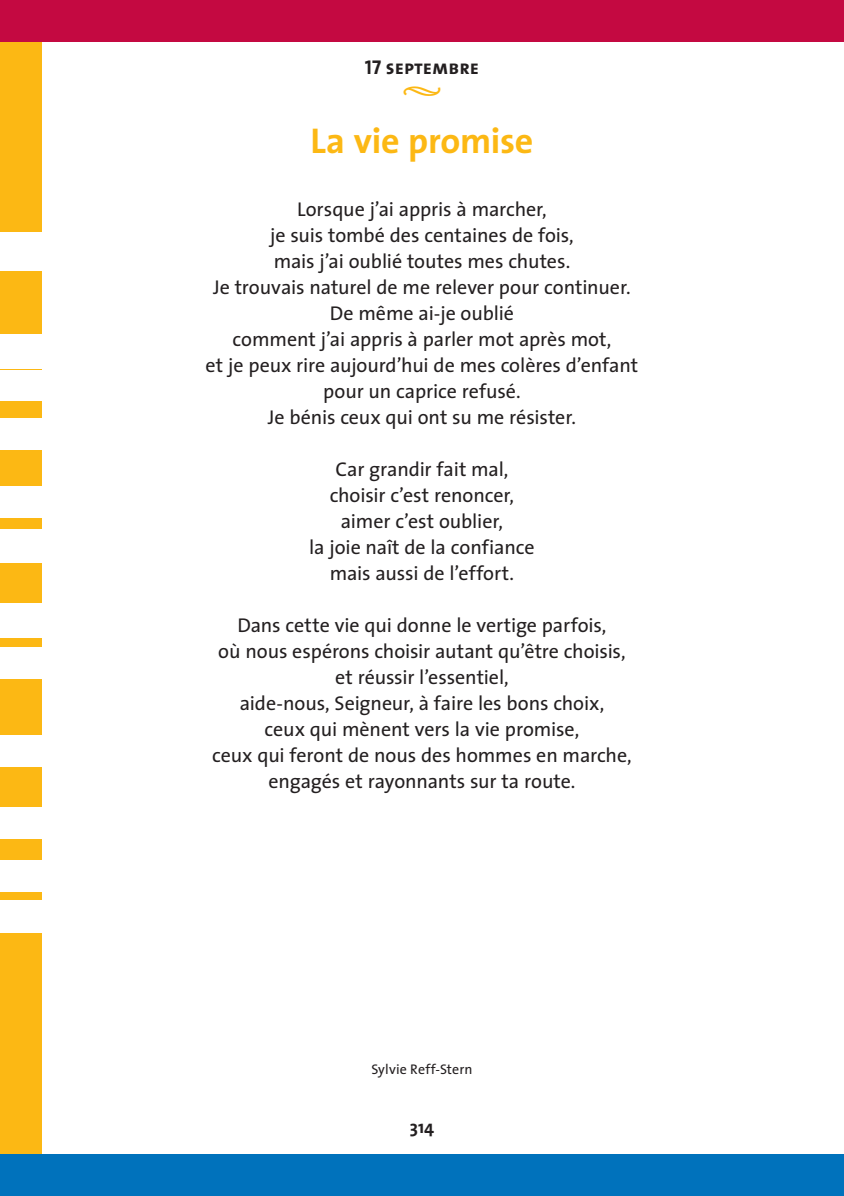
<style>
.page{position:relative;width:844px;height:1196px;background:#fff}
.page>*{position:absolute;margin:0;border:0;box-sizing:border-box;transform-origin:0 0}
.titre_prière_rouge{font:700 36px "The Sans";letter-spacing:-.005em;color:#fcb814}
.prière_normal{font:20px "The Sans";letter-spacing:-.005em;color:#231f20}
.date{font:20px "The Sans Bold Caps";color:#231f20}
._00{font:20px "The Sans Semi Bold Expert";color:#fcb814}
.t1{font:700 18px "The Sans";color:#231f20}
.prière_normal-2{font:14px "The Sans";letter-spacing:.01em;color:#231f20}
</style>
<div class="page">
<div style="left:0;top:0;width:42px;height:1195px;background:#fcb814"></div>
<div style="left:0;top:1153px;width:844px;height:42px;background:#0072bc"></div>
<div style="left:0;top:0;width:844px;height:42px;background:#c40941"></div>
<div style="left:0;top:602px;width:49px;height:35px;background:#fff"></div>
<div style="left:0;top:370px;width:49px;height:30px;background:#fff"></div>
<div style="left:0;top:860px;width:49px;height:31px;background:#fff"></div>
<div style="left:0;top:647px;width:49px;height:31px;background:#fff"></div>
<div style="left:0;top:486px;width:49px;height:31px;background:#fff"></div>
<div style="left:0;top:418px;width:49px;height:31px;background:#fff"></div>
<div style="left:0;top:232px;width:49px;height:38px;background:#fff"></div>
<div style="left:0;top:528px;width:50px;height:34px;background:#fff"></div>
<div style="left:0;top:807px;width:49px;height:31px;background:#fff"></div>
<div style="left:0;top:735px;width:49px;height:31px;background:#fff"></div>
<div style="left:0;top:899px;width:49px;height:33px;background:#fff"></div>
<div style="left:0;top:333px;width:49px;height:35px;background:#fff"></div>
<p class="date" style="left:365px;top:50px;width:116px">17 septembre</p>
<p class="_00" style="left:402px;top:72px;width:40px">Ÿ</p>
<p class="titre_prière_rouge" style="left:310px;top:111px;width:224px">La vie promise</p>
<p class="prière_normal" style="left:297px;top:193px;width:251px">Lorsque j’ai appris à marcher,</p>
<p class="prière_normal" style="left:270px;top:219px;width:305px">je suis tombé des centaines de fois,</p>
<p class="prière_normal" style="left:274px;top:245px;width:298px">mais j’ai oublié toutes mes chutes.</p>
<p class="prière_normal" style="left:213px;top:271px;width:419px">Je trouvais naturel de me relever pour continuer.</p>
<p class="prière_normal" style="left:330px;top:297px;width:186px">De même ai-je oublié</p>
<p class="prière_normal" style="left:233px;top:323px;width:380px">comment j’ai appris à parler mot après mot,</p>
<p class="prière_normal" style="left:206px;top:349px;width:434px">et je peux rire aujourd’hui de mes colères d’enfant</p>
<p class="prière_normal" style="left:323px;top:375px;width:199px">pour un caprice refusé.</p>
<p class="prière_normal" style="left:268px;top:401px;width:310px">Je bénis ceux qui ont su me résister.</p>
<p class="prière_normal" style="left:335px;top:453px;width:174px">Car grandir fait mal,</p>
<p class="prière_normal" style="left:330px;top:479px;width:186px">choisir c’est renoncer,</p>
<p class="prière_normal" style="left:341px;top:505px;width:164px">aimer c’est oublier,</p>
<p class="prière_normal" style="left:309px;top:531px;width:227px">la joie naît de la confiance</p>
<p class="prière_normal" style="left:330px;top:557px;width:186px">mais aussi de l’effort.</p>
<p class="prière_normal" style="left:237px;top:609px;width:370px">Dans cette vie qui donne le vertige parfois,</p>
<p class="prière_normal" style="left:218px;top:635px;width:409px">où nous espérons choisir autant qu’être choisis,</p>
<p class="prière_normal" style="left:335px;top:661px;width:175px">et réussir l’essentiel,</p>
<p class="prière_normal" style="left:240px;top:687px;width:366px">aide-nous, Seigneur, à faire les bons choix,</p>
<p class="prière_normal" style="left:265px;top:713px;width:316px">ceux qui mènent vers la vie promise,</p>
<p class="prière_normal" style="left:212px;top:739px;width:421px">ceux qui feront de nous des hommes en marche,</p>
<p class="prière_normal" style="left:268px;top:765px;width:309px">engagés et rayonnants sur ta route.</p>
<p class="prière_normal-2" style="left:371px;top:1056px;width:103px">Sylvie Reff-Stern</p>
<p class="t1" style="left:410px;top:1111px;width:26px">314</p>
</div>
